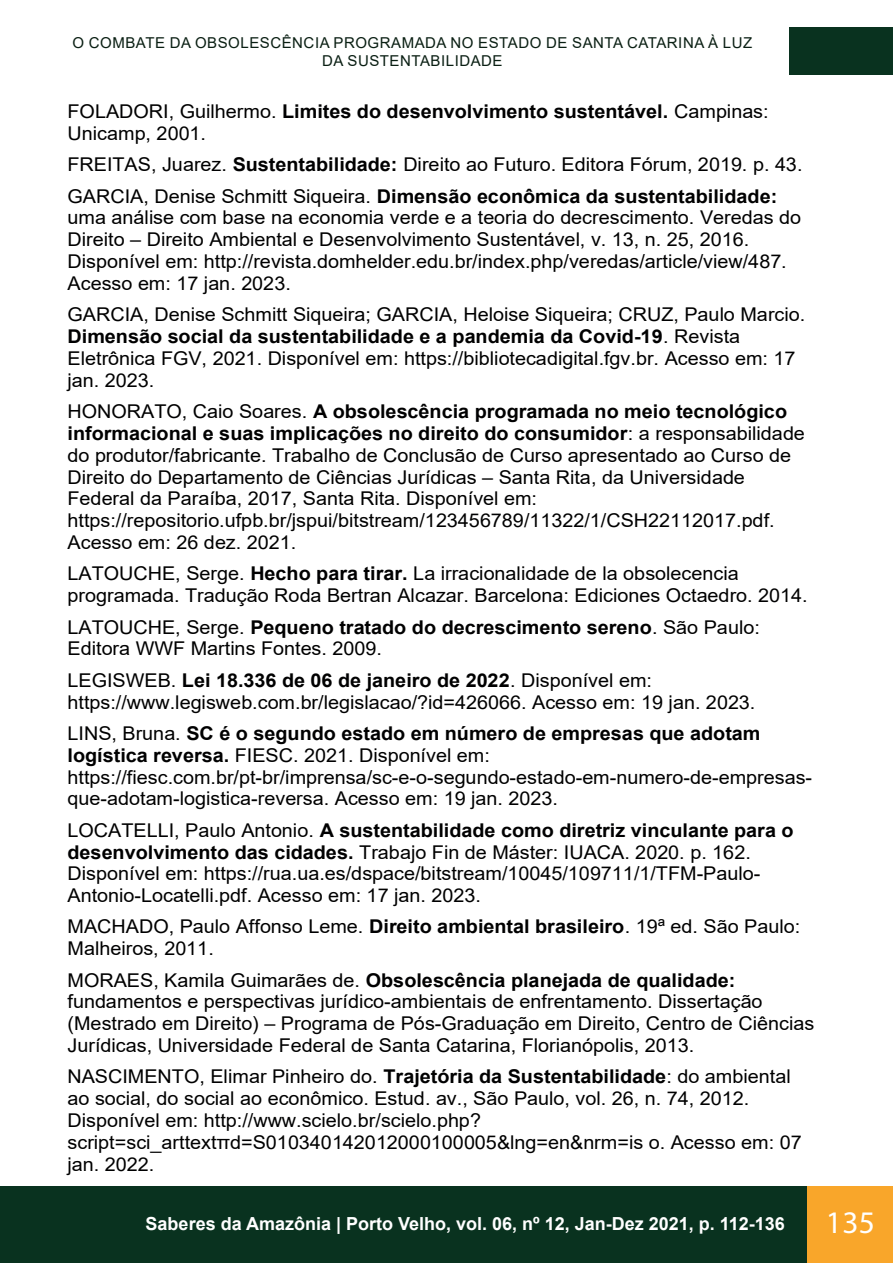
<style>
.page{position:relative;width:893px;height:1263px;background:#fff}
.page>*{position:absolute;margin:0;border:0;box-sizing:border-box;transform-origin:0 0}
.t1{font:31.5px "Myriad Pro";color:#fff}
.t2{font:19.05px/21.9px "Arial";color:#000001;scale:1.04 1}
.t3{font:700 18px "Arial";color:#fff}
.t4{font:15px/18px "Arial";letter-spacing:.035em;color:#0a1f13;text-align:center}
.s1{font-weight:700}
</style>
<div class="page">
<div style="left:789px;top:28px;width:104px;height:47px;background:#09321f"></div>
<div style="left:0;top:1186px;width:893px;height:77px;background:#09321f"></div>
<div style="left:808px;top:1186px;width:85px;height:77px;background:#f9a62a"></div>
<p class="t4" style="left:73px;top:34px;width:681px">O COMBATE DA OBSOLESCÊNCIA PROGRAMADA NO ESTADO DE SANTA CATARINA À LUZ<br>DA SUSTENTABILIDADE</p>
<p class="t2" style="left:68px;top:101px;width:676px">FOLADORI, Guilhermo. <span class="s1">Limites do desenvolvimento sustentável.</span> Campinas:<br>Unicamp, 2001.</p>
<p class="t2" style="left:68px;top:149px;width:708px;line-height:31.3px">FREITAS, Juarez. <span class="s1">Sustentabilidade:</span> Direito ao Futuro. Editora Fórum, 2019. p. 43.<br>GARCIA, Denise Schmitt Siqueira. <span class="s1">Dimensão econômica da sustentabilidade:</span></p>
<p class="t2" style="left:68px;top:207px;width:707px">uma análise com base na economia verde e a teoria do decrescimento. Veredas do Direito – Direito Ambiental e Desenvolvimento Sustentável, v. 13, n. 25, 2016.<br>Disponível em: http://revista.domhelder.edu.br/index.php/veredas/article/view/487.<br>Acesso em: 17 jan. 2023.</p>
<p class="t2" style="left:68px;top:304px;width:711px">GARCIA, Denise Schmitt Siqueira; GARCIA, Heloise Siqueira; CRUZ, Paulo Marcio.<br><span class="s1">Dimensão social da sustentabilidade e a pandemia da Covid-19</span>. Revista Eletrônica FGV, 2021. Disponível em: https://bibliotecadigital.fgv.br. Acesso em: 17 jan. 2023.</p>
<p class="t2" style="left:68px;top:401px;width:710px">HONORATO, Caio Soares. <span class="s1">A obsolescência programada no meio tecnológico informacional e suas implicações no direito do consumidor</span>: a responsabilidade do produtor/fabricante. Trabalho de Conclusão de Curso apresentado ao Curso de Direito do Departamento de Ciências Jurídicas – Santa Rita, da Universidade Federal da Paraíba, 2017, Santa Rita. Disponível em: https://repositorio.ufpb.br/jspui/bitstream/123456789/11322/1/CSH22112017.pdf.<br>Acesso em: 26 dez. 2021.</p>
<p class="t2" style="left:68px;top:563px;width:713px">LATOUCHE, Serge. <span class="s1">Hecho para tirar.</span> La irracionalidade de la obsolecencia programada. Tradução Roda Bertran Alcazar. Barcelona: Ediciones Octaedro. 2014.</p>
<p class="t2" style="left:68px;top:616px;width:667px">LATOUCHE, Serge. <span class="s1">Pequeno tratado do decrescimento sereno</span>. São Paulo:<br>Editora WWF Martins Fontes. 2009.</p>
<p class="t2" style="left:68px;top:669px;width:663px">LEGISWEB. <span class="s1">Lei 18.336 de 06 de janeiro de 2022</span>. Disponível em: https://www.legisweb.com.br/legislacao/?id=426066. Acesso em: 19 jan. 2023.</p>
<p class="t2" style="left:68px;top:722px;width:717px">LINS, Bruna. <span class="s1">SC é o segundo estado em número de empresas que adotam logística reversa.</span> FIESC. 2021. Disponível em: https://fiesc.com.br/pt-br/imprensa/sc-e-o-segundo-estado-em-numero-de-empresas&shy;que-adotam-logistica-reversa. Acesso em: 19 jan. 2023.</p>
<p class="t2" style="left:68px;top:819px;width:700px">LOCATELLI, Paulo Antonio. <span class="s1">A sustentabilidade como diretriz vinculante para o desenvolvimento das cidades.</span> Trabajo Fin de Máster: IUACA. 2020. p. 162.<br>Disponível em: https://rua.ua.es/dspace/bitstream/10045/109711/1/TFM-Paulo-Antonio-Locatelli.pdf. Acesso em: 17 jan. 2023.</p>
<p class="t2" style="left:68px;top:916px;width:706px">MACHADO, Paulo Affonso Leme. <span class="s1">Direito ambiental brasileiro</span>. 19ª ed. São Paulo:<br>Malheiros, 2011.</p>
<p class="t2" style="left:68px;top:969px;width:719px">MORAES, Kamila Guimarães de. <span class="s1">Obsolescência planejada de qualidade: </span>fundamentos e perspectivas jurídico-ambientais de enfrentamento. Dissertação (Mestrado em Direito) – Programa de Pós-Graduação em Direito, Centro de Ciências Jurídicas, Universidade Federal de Santa Catarina, Florianópolis, 2013.</p>
<p class="t2" style="left:68px;top:1066px;width:707px">NASCIMENTO, Elimar Pinheiro do. <span class="s1">Trajetória da Sustentabilidade</span>: do ambiental ao social, do social ao econômico. Estud. av., São Paulo, vol. 26, n. 74, 2012.<br>Disponível em: http://www.scielo.br/scielo.php? script=sci_arttextπd=S010340142012000100005&amp;lng=en&amp;nrm=is o. Acesso em: 07 jan. 2022.</p>
<p class="t3" style="left:146px;top:1211px;width:641px">Saberes da Amazônia | Porto Velho, vol. 06, nº 12, Jan-Dez 2021, p. 112-136</p>
<h1 class="t1" style="left:826px;top:1202px;width:51px">135</h1>
</div>
